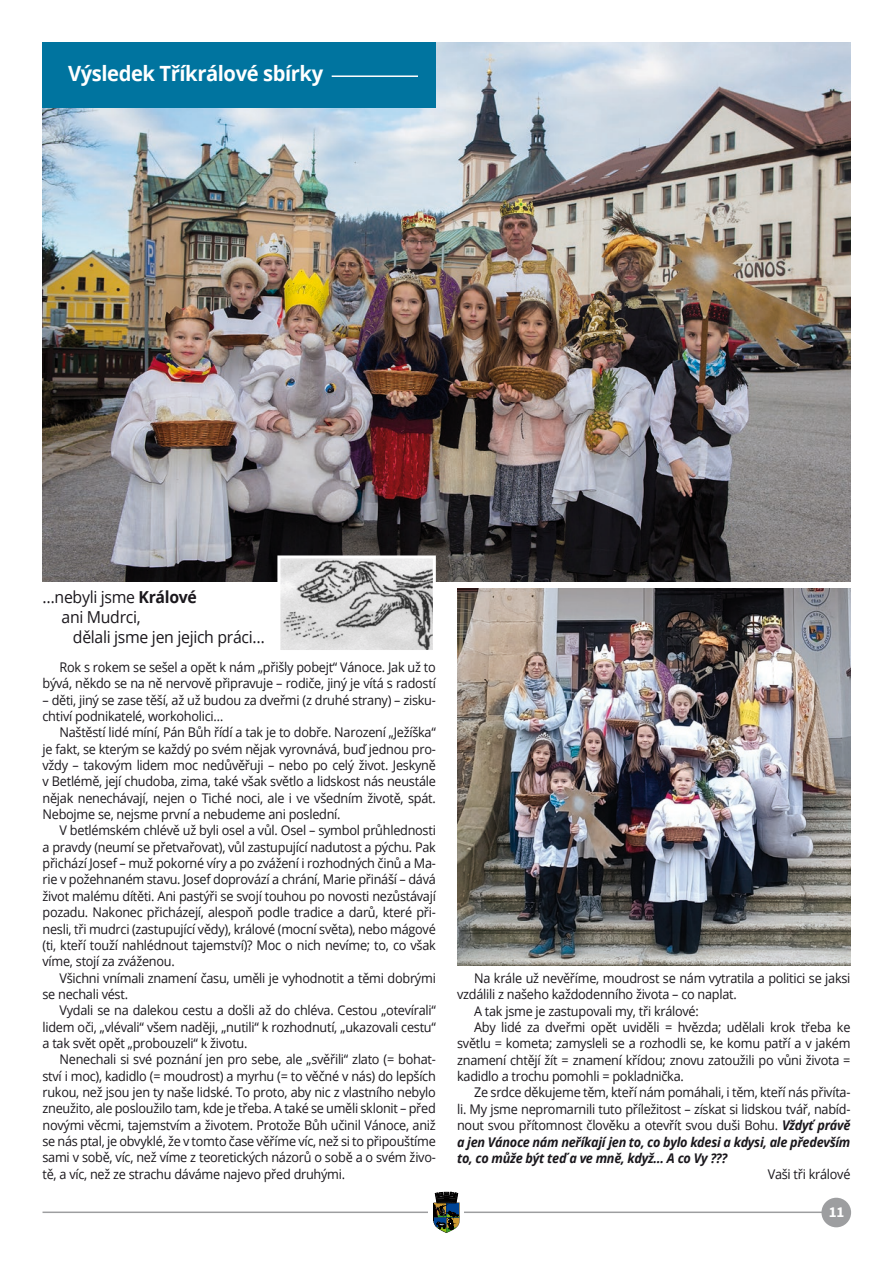
<style>
.page{position:relative;width:893px;height:1263px;background:#fff}
.page>*{position:absolute;margin:0;border:0;box-sizing:border-box;transform-origin:0 0}
.Nadpis_H2a{font:700 21px "Open Sans";letter-spacing:-.02em;color:#fff;scale:.96 1}
.AAA_Neodsazený{font:16.5px "Open Sans";letter-spacing:-.02em;color:#1a171c;scale:.96 1}
.t1{font:700 15px "Source Sans Pro";color:#fff}
.AAA_Body_Text{font:13.35px/16.4px "Open Sans";letter-spacing:-.02em;color:#1a171c;text-align:justify;scale:.95 1}
.s1{font-weight:700}
.s2{font-weight:700;font-style:italic}
</style>
<div class="page">
<hr style="left:43px;top:1211px;width:807px;height:2px;background:#9d9ea0">
<div style="left:429px;top:1192px;width:35px;height:42px;background:#fff"></div>
<svg style="left:433px;top:1192px;width:27px;height:41px"></svg>
<div style="left:821px;top:1198px;width:30px;height:29px;background:#9d9ea0;border-radius:50%"></div>
<img style="left:43px;top:43px;width:807px;height:538px">
<div style="left:43px;top:43px;width:393px;height:65px;background:#00749f"></div>
<img style="left:281px;top:559px;width:151px;height:90px">
<div style="left:277px;top:555px;width:159px;height:98px;border:3px solid #fff"></div>
<hr style="left:332px;top:75px;width:86px;height:2px;background:#fff">
<img style="left:457px;top:588px;width:393px;height:377px">
<p class="Nadpis_H2a" style="left:68px;top:59px;width:267px">Výsledek Tříkrálové sbírky</p>
<p class="AAA_Neodsazený" style="left:43px;top:586px;width:162px">…nebyli jsme <span class="s1">Králové</span></p>
<p class="AAA_Neodsazený" style="left:62px;top:606px;width:84px">ani Mudrci,</p>
<p class="AAA_Neodsazený" style="left:73px;top:625px;width:201px">dělali jsme jen jejich práci…</p>
<p class="AAA_Body_Text" style="left:43px;top:658px;width:416px;text-align:right">Rok s rokem se sešel a opět k nám „přišly pobejt“ Vánoce. Jak už to bývá, někdo se na ně nervově připravuje – rodiče, jiný je vítá s radostí</p>
<p class="AAA_Body_Text" style="left:43px;top:691px;width:416px">– děti, jiný se zase těší, až už budou za dveřmi (z druhé strany) – zisku&shy;chtiví podnikatelé, workoholici…</p>
<p class="AAA_Body_Text" style="left:43px;top:724px;width:416px;text-indent:17px">Naštěstí lidé míní, Pán Bůh řídí a tak je to dobře. Narození „Ježíška“ je fakt, se kterým se každý po svém nějak vyrovnává, buď jednou pro&shy;vždy – takovým lidem moc nedůvěřuji – nebo po celý život. Jeskyně v Betlémě, její chudoba, zima, také však světlo a lidskost nás neustále nějak nenechávají, nejen o Tiché noci, ale i ve všedním životě, spát.<br>Nebojme se, nejsme první a nebudeme ani poslední.</p>
<p class="AAA_Body_Text" style="left:43px;top:822px;width:416px;text-indent:17px">V betlémském chlévě už byli osel a vůl. Osel – symbol průhlednosti a pravdy (neumí se přetvařovat), vůl zastupující nadutost a pýchu. Pak přichází Josef – muž pokorné víry a po zvážení i rozhodných činů a Ma&shy;rie v požehnaném stavu. Josef doprovází a chrání, Marie přináší – dává život malému dítěti. Ani pastýři se svojí touhou po novosti nezůstávají pozadu. Nakonec přicházejí, alespoň podle tradice a darů, které při&shy;nesli, tři mudrci (zastupující vědy), králové (mocní světa), nebo mágové (ti, kteří touží nahlédnout tajemství)? Moc o nich nevíme; to, co však víme, stojí za zváženou.</p>
<p class="AAA_Body_Text" style="left:43px;top:969px;width:416px;text-indent:17px">Všichni vnímali znamení času, uměli je vyhodnotit a těmi dobrými se nechali vést.</p>
<p class="AAA_Body_Text" style="left:43px;top:1002px;width:416px;text-indent:17px">Vydali se na dalekou cestu a došli až do chléva. Cestou „otevírali“ lidem oči, „vlévali“ všem naději, „nutili“ k rozhodnutí, „ukazovali cestu“ a tak svět opět „probouzeli“ k životu.</p>
<p class="AAA_Body_Text" style="left:43px;top:1051px;width:416px;text-indent:17px">Nenechali si své poznání jen pro sebe, ale „svěřili“ zlato (= bohat&shy;ství i moc), kadidlo (= moudrost) a myrhu (= to věčné v nás) do lepších rukou, než jsou jen ty naše lidské. To proto, aby nic z vlastního nebylo zneužito, ale posloužilo tam, kde je třeba. A také se uměli sklonit – před novými věcmi, tajemstvím a životem. Protože Bůh učinil Vánoce, aniž se nás ptal, je obvyklé, že v tomto čase věříme víc, než si to připouštíme sami v sobě, víc, než víme z teoretických názorů o sobě a o svém živo&shy;tě, a víc, než ze strachu dáváme najevo před druhými.</p>
<p class="AAA_Body_Text" style="left:457px;top:969px;width:416px;text-indent:17px">Na krále už nevěříme, moudrost se nám vytratila a politici se jaksi vzdálili z našeho každodenního života – co naplat.</p>
<p class="AAA_Body_Text" style="left:474px;top:1002px;width:238px">A tak jsme je zastupovali my, tři králové:</p>
<p class="AAA_Body_Text" style="left:457px;top:1019px;width:416px;text-indent:17px">Aby lidé za dveřmi opět uviděli = hvězda; udělali krok třeba ke světlu = kometa; zamysleli se a rozhodli se, ke komu patří a v jakém znamení chtějí žít = znamení křídou; znovu zatoužili po vůni života = kadidlo a trochu pomohli = pokladnička.</p>
<p class="AAA_Body_Text" style="left:457px;top:1084px;width:416px;text-indent:17px">Ze srdce děkujeme těm, kteří nám pomáhali, i těm, kteří nás přivíta&shy;li. My jsme nepromarnili tuto příležitost – získat si lidskou tvář, nabíd&shy;nout svou přítomnost člověku a otevřít svou duši Bohu. <span class="s2">Vždyť právě a jen Vánoce nám neříkají jen to, co bylo kdesi a kdysi, ale především to, co může být teď a ve mně, když… A co Vy ???</span></p>
<p class="AAA_Body_Text" style="left:768px;top:1166px;width:89px">Vaši tři králové</p>
<p class="t1" style="left:829px;top:1201px;width:17px">11</p>
</div>
